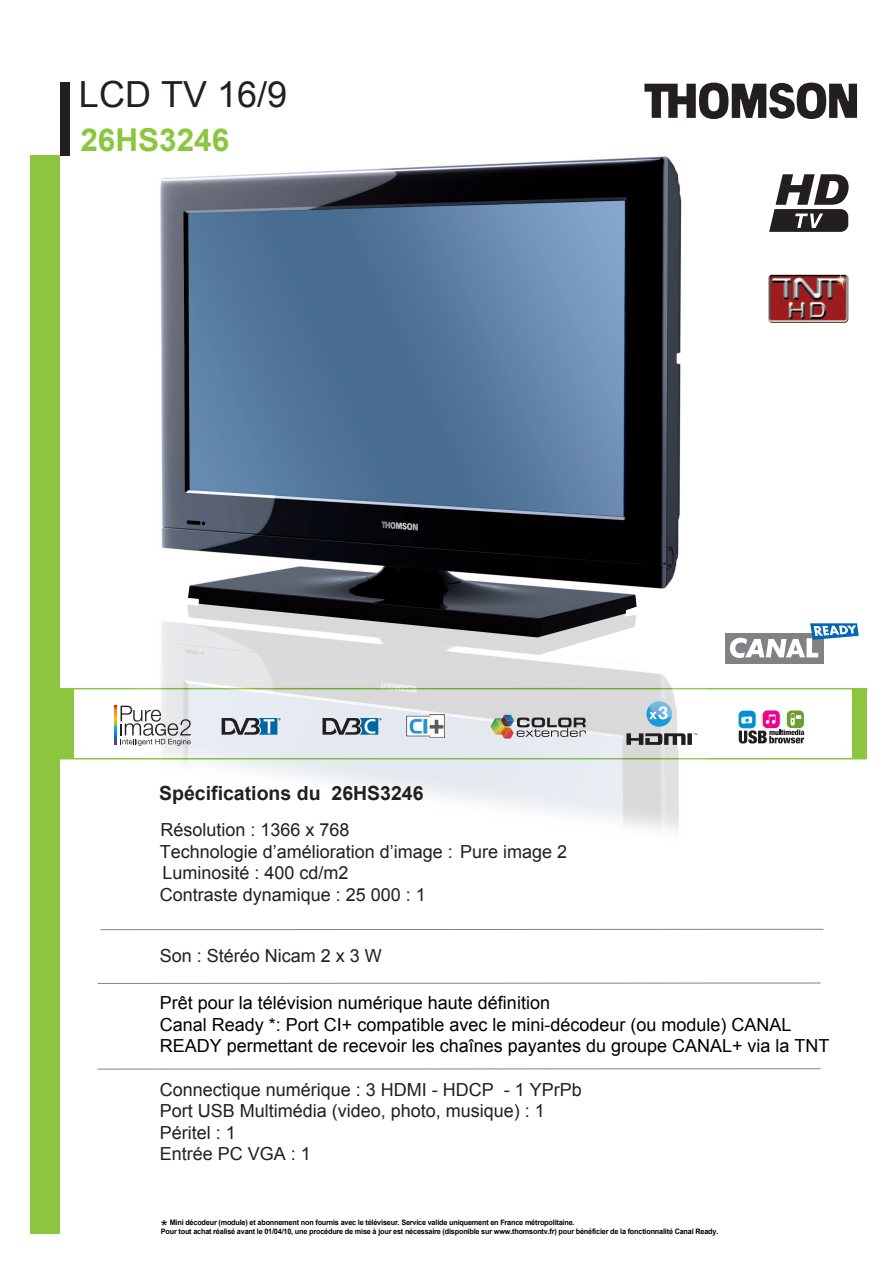
<style>
.page{position:relative;width:893px;height:1263px;background:#fff}
.page>*{position:absolute;margin:0;border:0;box-sizing:border-box;transform-origin:0 0}
.t1{font:36px "Arial";color:#231f20}
.t2{font:700 31.5px "Arial";color:#8bc63e}
.t3{font:700 19.5px "Arial";color:#231f20}
.t4{font:18px/21.6px "Arial";color:#231f20}
.t5{font:18px/21.6px "Arial";color:#000}
.t6{font:700 7.5px/9px "Arial";letter-spacing:-.025em;color:#000}
</style>
<div class="page">
<div style="left:30px;top:155px;width:30px;height:1079px;background:#8bc63e"></div>
<hr style="left:36px;top:688px;width:831px;height:1px;background:#8bc63e">
<hr style="left:36px;top:758px;width:830px;height:1px;background:#8bc63e">
<div style="left:60px;top:82px;width:10px;height:73px;background:#231f20"></div>
<div style="left:59px;top:689px;width:15px;height:70px;background:#8bc63e"></div>
<div style="left:852px;top:689px;width:15px;height:70px;background:#8bc63e"></div>
<hr style="left:101px;top:929px;width:722px;height:1px;background:#818286">
<hr style="left:98px;top:1068px;width:722px;height:1px;background:#818286">
<img style="left:768px;top:274px;width:80px;height:49px">
<svg style="left:644px;top:83px;width:213px;height:36px"></svg>
<hr style="left:98px;top:983px;width:722px;height:1px;background:#818286">
<img style="left:136px;top:156px;width:572px;height:675px">
<svg style="left:769px;top:174px;width:80px;height:58px"></svg>
<svg style="left:490px;top:715px;width:96px;height:23px;background:#a7a49f"></svg>
<svg style="left:114px;top:706px;width:3px;height:38px"></svg>
<svg style="left:121px;top:706px;width:70px;height:40px"></svg>
<div style="left:787px;top:710px;width:17px;height:18px;background:#6c9e2f;border-radius:5px"></div>
<div style="left:739px;top:711px;width:17px;height:17px;background:#008fd5;border-radius:5px"></div>
<div style="left:763px;top:710px;width:17px;height:18px;background:#ed028c;border-radius:5px"></div>
<svg style="left:739px;top:713px;width:65px;height:30px"></svg>
<img style="left:406px;top:715px;width:38px;height:23px">
<svg style="left:222px;top:718px;width:59px;height:17px"></svg>
<svg style="left:322px;top:718px;width:60px;height:17px"></svg>
<div style="left:725px;top:633px;width:98px;height:31px;background:#808285"></div>
<svg style="left:730px;top:623px;width:129px;height:35px"></svg>
<svg style="left:646px;top:701px;width:26px;height:26px"></svg>
<svg style="left:626px;top:733px;width:71px;height:12px"></svg>
<svg style="left:649px;top:701px;width:23px;height:18px"></svg>
<h1 class="t1" style="left:79px;top:71px;width:210px">LCD TV 16/9</h1>
<h2 class="t2" style="left:80px;top:119px;width:150px">26HS3246</h2>
<h3 class="t3" style="left:159px;top:781px;width:266px">Spécifications du 26HS3246</h3>
<h3 class="t4" style="left:160px;top:819px;width:191px">Résolution : 1366 x 768</h3>
<h3 class="t4" style="left:162px;top:862px;width:188px">Luminosité : 400 cd/m2</h3>
<h3 class="t4" style="left:160px;top:841px;width:409px">Technologie d’amélioration d’image : Pure image 2</h3>
<h3 class="t4" style="left:160px;top:884px;width:268px">Contraste dynamique : 25 000 : 1</h3>
<h3 class="t4" style="left:160px;top:945px;width:224px">Son : Stéréo Nicam 2 x 3 W</h3>
<h3 class="t5" style="left:160px;top:992px;width:671px">Prêt pour la télévision numérique haute définition<br>Canal Ready *: Port CI+ compatible avec le mini-décodeur (ou module) CANAL<br>READY permettant de recevoir les chaînes payantes du groupe CANAL+ via la TNT</h3>
<h3 class="t4" style="left:160px;top:1079px;width:424px">Connectique numérique : 3 HDMI - HDCP - 1 YPrPb<br>Port USB Multimédia (video, photo, musique) : 1<br>Péritel : 1<br>Entrée PC VGA : 1</h3>
<h3 class="t5" style="left:161px;top:1215px;width:9px">*</h3>
<p class="t6" style="left:161px;top:1218px;width:559px;text-indent:9px">Mini décodeur (module) et abonnement non fournis avec le téléviseur. Service valide uniquement en France métropolitaine.<br>Pour tout achat réalisé avant le 01/04/10, une procédure de mise à jour est nécessaire (disponible sur www.thomsontv.fr) pour bénéficier de la fonctionnalité Canal Ready.</p>
</div>
